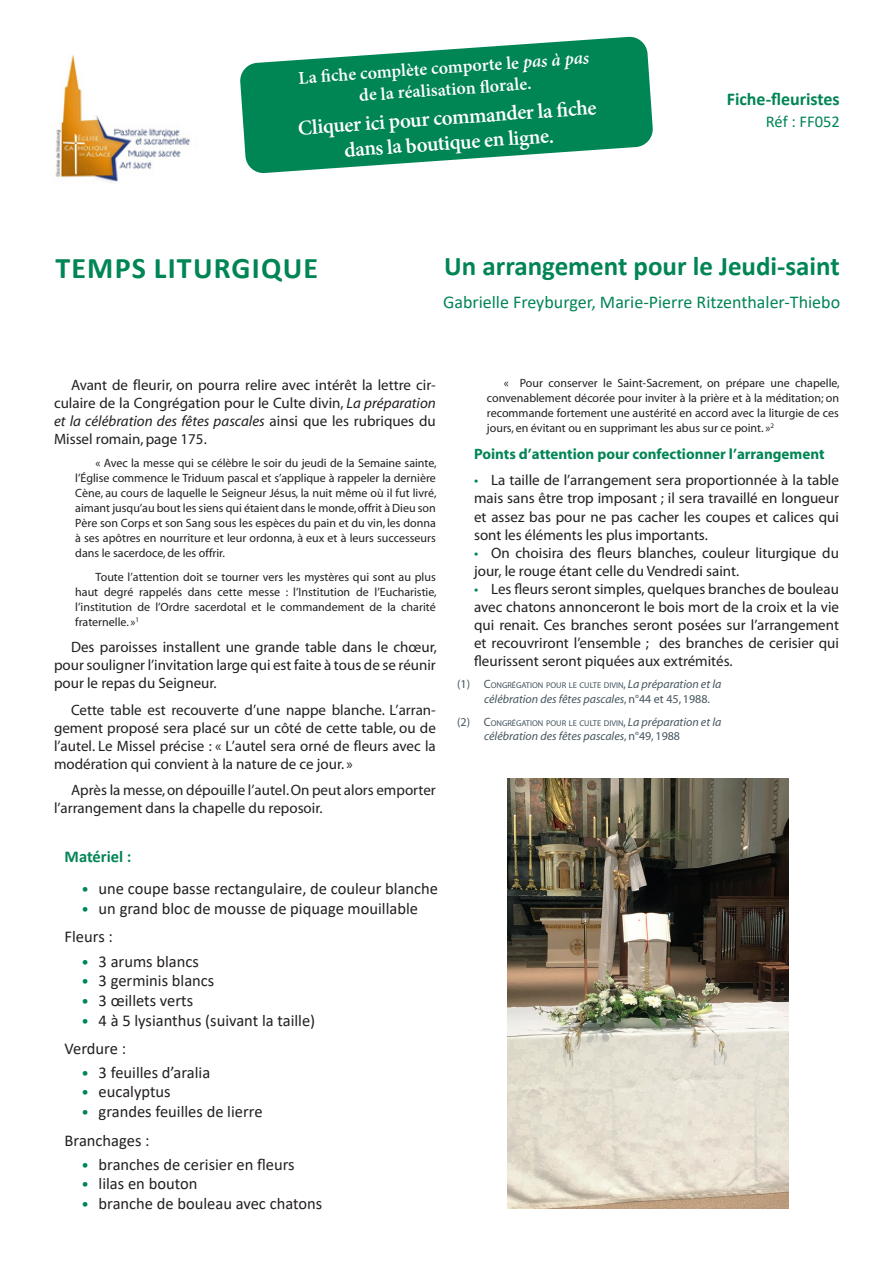
<style>
.page{position:relative;width:893px;height:1263px;background:#fff}
.page>*{position:absolute;margin:0;border:0;box-sizing:border-box;transform-origin:0 0}
.t1{font:700 30px "Calibri";letter-spacing:.04em;color:#008554}
.t2{font:700 27px "Calibri";color:#008554}
.t3{font:600 21px/25.2px "Minion Pro";color:#fff;text-align:center}
.t4{font:600 18px/21.6px "Minion Pro";color:#fff;text-align:center}
.t5{font:18px "Calibri";color:#008554}
.t6{font:700 18px "Calibri";color:#008554}
.Texte{font:16.5px "Calibri";color:#231f20}
.t7{font:16.5px "Calibri";color:#008554}
.Titre_paragraphe{font:700 16.5px "Calibri";color:#008554}
.Article___sans_lettr{font:15px/18px "Myriad";color:#231f20;text-align:justify}
.t8{font:15px/18px "Myriad Pro";color:#231f20;text-align:justify}
.Article_Titre{font:700 15px "Myriad";color:#008554}
.Citation{font:12px/15px "Myriad";color:#231f20;text-align:justify}
.t9{font:italic 12px "Myriad";color:#45555f}
.t10{font:8.4px "Myriad";color:#45555f}
.s1{font-style:italic}
.s2{font-size:15px;color:#008554}
.s3{color:#008554}
.s4{font-size:12px}
.s5{font-style:italic;font-size:12px}
.s6{font-style:normal}
</style>
<div class="page">
<svg style="left:240px;top:36px;width:413px;height:137px;fill:#008554"></svg>
<img style="left:55px;top:55px;width:136px;height:128px">
<img style="left:507px;top:778px;width:282px;height:431px">
<p class="t4" style="left:298px;top:67px;width:293px;rotate:-4deg">La fi che complète comporte le <span class="s1">pas à pas </span>de la réalisation fl orale.</p>
<p class="t3" style="left:297px;top:115px;width:300px;rotate:-4deg">Cliquer ici pour commander la fi che dans la boutique en ligne.</p>
<p class="t6" style="left:727px;top:86px;width:115px">Fiche-fleuristes</p>
<p class="t7" style="left:766px;top:110px;width:75px">Réf : FF052</p>
<p class="t1" style="left:55px;top:246px;width:264px">TEMPS LITURGIQUE</p>
<p class="t2" style="left:444px;top:247px;width:397px">Un arrangement pour le Jeudi-saint</p>
<p class="t5" style="left:443px;top:290px;width:399px">Gabrielle Freyburger, Marie-Pierre Ritzenthaler-Thiebo</p>
<p class="Article___sans_lettr" style="left:54px;top:376px;width:383px;text-indent:17px">Avant de fleurir, on pourra relire avec intérêt la lettre cir&shy;culaire de la Congrégation pour le Culte divin, <span class="s1">La préparation et la célébration des fêtes pascales</span> ainsi que les rubriques du Missel romain, page 175.</p>
<p class="Citation" style="left:75px;top:456px;width:363px;text-indent:20px">« Avec la messe qui se célèbre le soir du jeudi de la Semaine sainte, l’Église commence le Triduum pascal et s’applique à rappeler la dernière Cène, au cours de laquelle le Seigneur Jésus, la nuit même où il fut livré, aimant jusqu’au bout les siens qui étaient dans le monde, offrit à Dieu son Père son Corps et son Sang sous les espèces du pain et du vin, les donna à ses apôtres en nourriture et leur ordonna, à eux et à leurs successeurs dans le sacerdoce, de les offrir.</p>
<p class="Citation" style="left:75px;top:570px;width:363px;text-indent:20px">Toute l’attention doit se tourner vers les mystères qui sont au plus haut degré rappelés dans cette messe : l’Institution de l’Eucharistie, l’institution de l’Ordre sacerdotal et le commandement de la charité fraternelle. »<sup>1</sup></p>
<p class="Article___sans_lettr" style="left:54px;top:639px;width:384px;text-indent:17px">Des paroisses installent une grande table dans le chœur, pour souligner l’invitation large qui est faite à tous de se réunir pour le repas du Seigneur.</p>
<p class="Article___sans_lettr" style="left:54px;top:701px;width:383px;text-indent:17px">Cette table est recouverte d’une nappe blanche. L’arran&shy;gement proposé sera placé sur un côté de cette table, ou de l’autel. Le Missel précise : « L’autel sera orné de fleurs avec la modération qui convient à la nature de ce jour. »</p>
<p class="Article___sans_lettr" style="left:54px;top:782px;width:383px;text-indent:17px">Après la messe, on dépouille l’autel. On peut alors emporter l’arrangement dans la chapelle du reposoir.</p>
<p class="Titre_paragraphe" style="left:65px;top:845px;width:68px">Matériel :</p>
<p class="Texte" style="left:82px;top:877px;width:358px"><span class="s2">•</span> une coupe basse rectangulaire, de couleur blanche</p>
<p class="Texte" style="left:82px;top:897px;width:338px"><span class="s2">•</span> un grand bloc de mousse de piquage mouillable</p>
<p class="Texte" style="left:65px;top:925px;width:50px">Fleurs :</p>
<p class="Texte" style="left:82px;top:949px;width:119px"><span class="s2">•</span> 3 arums blancs</p>
<p class="Texte" style="left:82px;top:969px;width:134px"><span class="s2">•</span> 3 germinis blancs</p>
<p class="Texte" style="left:82px;top:989px;width:113px"><span class="s2">•</span> 3 œillets verts</p>
<p class="Texte" style="left:82px;top:1009px;width:235px"><span class="s2">•</span> 4 à 5 lysianthus (suivant la taille)</p>
<p class="Texte" style="left:65px;top:1037px;width:63px">Verdure :</p>
<p class="Texte" style="left:82px;top:1061px;width:130px"><span class="s2">•</span> 3 feuilles d’aralia</p>
<p class="Texte" style="left:82px;top:1080px;width:91px"><span class="s2">•</span> eucalyptus</p>
<p class="Texte" style="left:82px;top:1100px;width:182px"><span class="s2">•</span> grandes feuilles de lierre</p>
<p class="Texte" style="left:65px;top:1128px;width:86px">Branchages :</p>
<p class="Texte" style="left:82px;top:1153px;width:215px"><span class="s2">•</span> branches de cerisier en fleurs</p>
<p class="Texte" style="left:82px;top:1172px;width:117px"><span class="s2">•</span> lilas en bouton</p>
<p class="Texte" style="left:82px;top:1192px;width:242px"><span class="s2">•</span> branche de bouleau avec chatons</p>
<p class="Citation" style="left:487px;top:376px;width:354px;text-indent:17px">« Pour conserver le Saint-Sacrement, on prépare une chapelle, convenablement décorée pour inviter à la prière et à la méditation; on recommande fortement une austérité en accord avec la liturgie de ces jours, en évitant ou en supprimant les abus sur ce point. »<sup>2</sup></p>
<p class="Article_Titre" style="left:474px;top:446px;width:352px">Points d’attention pour confectionner l’arrangement</p>
<p class="t8" style="left:474px;top:471px;width:366px"><span class="s3">•</span> La taille de l’arrangement sera proportionnée à la table mais sans être trop imposant ; il sera travaillé en longueur et assez bas pour ne pas cacher les coupes et calices qui sont les éléments les plus importants.</p>
<p class="t8" style="left:474px;top:543px;width:366px"><span class="s3">•</span> On choisira des fleurs blanches, couleur liturgique du jour, le rouge étant celle du Vendredi saint.</p>
<p class="t8" style="left:474px;top:579px;width:366px"><span class="s3">•</span> Les fleurs seront simples, quelques branches de bouleau avec chatons annonceront le bois mort de la croix et la vie qui renait. Ces branches seront posées sur l’arrangement et recouvriront l’ensemble ; des branches de cerisier qui fleurissent seront piquées aux extrémités.</p>
<p class="t10" style="left:457px;top:681px;width:266px"><span class="s4">(1) C</span>ONGRÉGATION POUR LE CULTE DIVIN<span class="s4">,</span> <span class="s5">La préparation et la</span></p>
<p class="t9" style="left:484px;top:693px;width:227px">célébration des fêtes pascales<span class="s6">, n°44 et 45, 1988.</span></p>
<p class="t10" style="left:457px;top:719px;width:266px"><span class="s4">(2) C</span>ONGRÉGATION POUR LE CULTE DIVIN<span class="s4">,</span> <span class="s5">La préparation et la</span></p>
<p class="t9" style="left:484px;top:730px;width:197px">célébration des fêtes pascales<span class="s6">, n°49, 1988</span></p>
</div>
